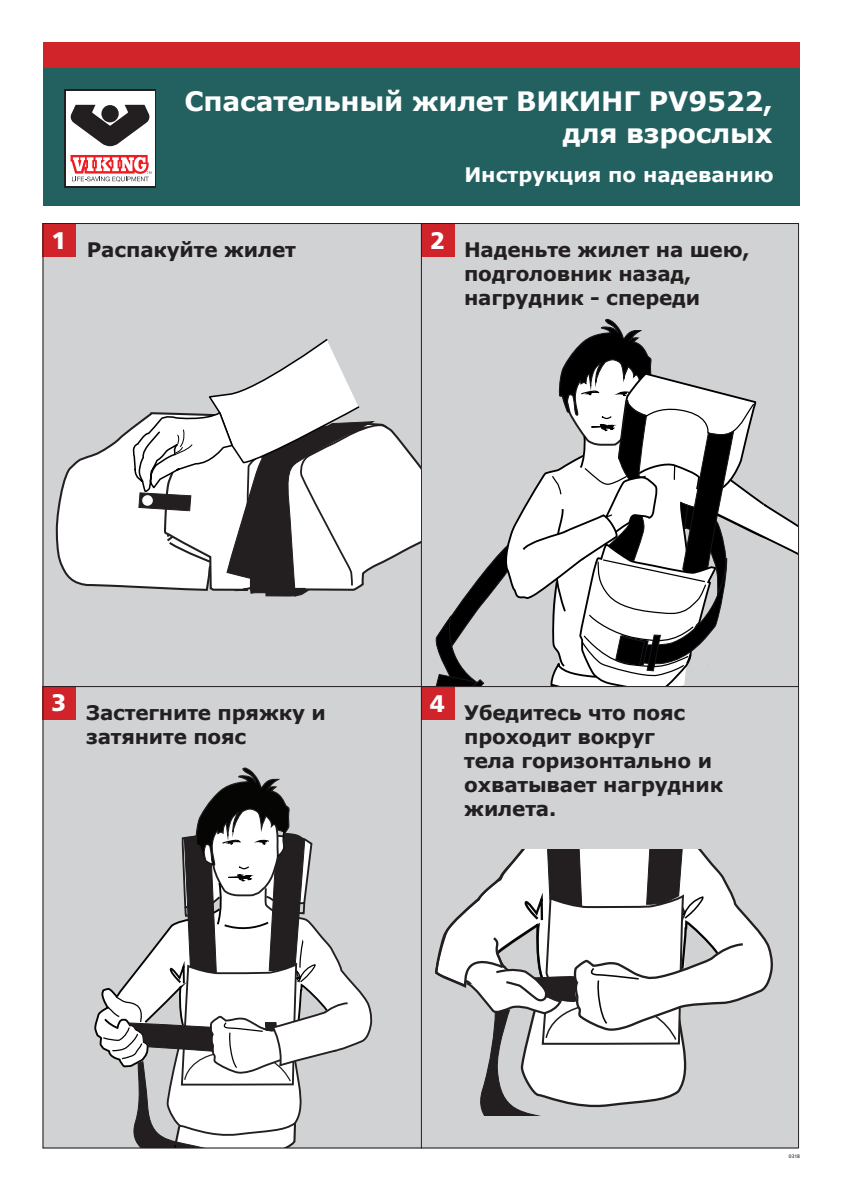
<style>
.page{position:relative;width:842px;height:1191px;background:#fff}
.page>*{position:absolute;margin:0;border:0;box-sizing:border-box;transform-origin:0 0}
.t1{font:700 26.7px/32px "Verdana";letter-spacing:-.01em;color:#fff;text-align:right}
.t2{font:900 24px "Frutiger";color:#fff}
.t3{font:700 20px/24px "Verdana";letter-spacing:-.01em;color:#231f20}
.t4{font:700 20px "Verdana";color:#fff}
.t5{font:5px "Frutiger";color:#231f20}
</style>
<div class="page">
<div style="left:43px;top:223px;width:755px;height:925px;background:#d1d2d4"></div>
<div style="left:43px;top:223px;width:33px;height:34px;background:#d1232a"></div>
<div style="left:421px;top:223px;width:34px;height:34px;background:#d1232a"></div>
<div style="left:43px;top:55px;width:757px;height:151px;background:#236161"></div>
<div style="left:43px;top:43px;width:757px;height:25px;background:#d1232a"></div>
<div style="left:64px;top:89px;width:92px;height:98px;background:linear-gradient(to right,#fff,#fff)"></div>
<div style="left:66px;top:91px;width:88px;height:94px;background:#fff"></div>
<svg style="left:71px;top:105px;width:78px;height:41px"></svg>
<svg style="left:71px;top:155px;width:80px;height:27px"></svg>
<div style="left:421px;top:686px;width:34px;height:33px;background:#d1232a"></div>
<div style="left:43px;top:686px;width:33px;height:34px;background:#d1232a"></div>
<hr style="left:421px;top:223px;width:1px;height:925px;background:#231f20">
<hr style="left:43px;top:686px;width:755px;height:1px;background:#231f20">
<svg style="left:389px;top:427px;width:31px;height:133px"></svg>
<svg style="left:55px;top:339px;width:334px;height:258px"></svg>
<svg style="left:435px;top:319px;width:362px;height:366px"></svg>
<svg style="left:94px;top:767px;width:279px;height:379px"></svg>
<svg style="left:435px;top:849px;width:338px;height:267px"></svg>
<h1 class="t1" style="left:185px;top:84px;width:590px">Спасательный жилет ВИКИНГ PV9522, для взрослых</h1>
<p class="t4" style="left:464px;top:160px;width:311px">Инструкция по надеванию</p>
<p class="t2" style="left:52px;top:226px;width:16px">1</p>
<p class="t2" style="left:430px;top:226px;width:16px">2</p>
<p class="t3" style="left:87px;top:237px;width:210px">Распакуйте жилет</p>
<p class="t3" style="left:464px;top:238px;width:287px">Наденьте жилет на шею, подголовник назад, нагрудник - спереди</p>
<p class="t2" style="left:52px;top:688px;width:16px">3</p>
<p class="t2" style="left:430px;top:688px;width:16px">4</p>
<p class="t3" style="left:86px;top:700px;width:241px">Застегните пряжку и затяните пояс</p>
<p class="t3" style="left:464px;top:700px;width:260px">Убедитесь что пояс проходит вокруг<br>тела горизонтально и охватывает нагрудник жилета.</p>
<p class="t5" style="left:789px;top:1153px;width:13px">0318</p>
</div>
